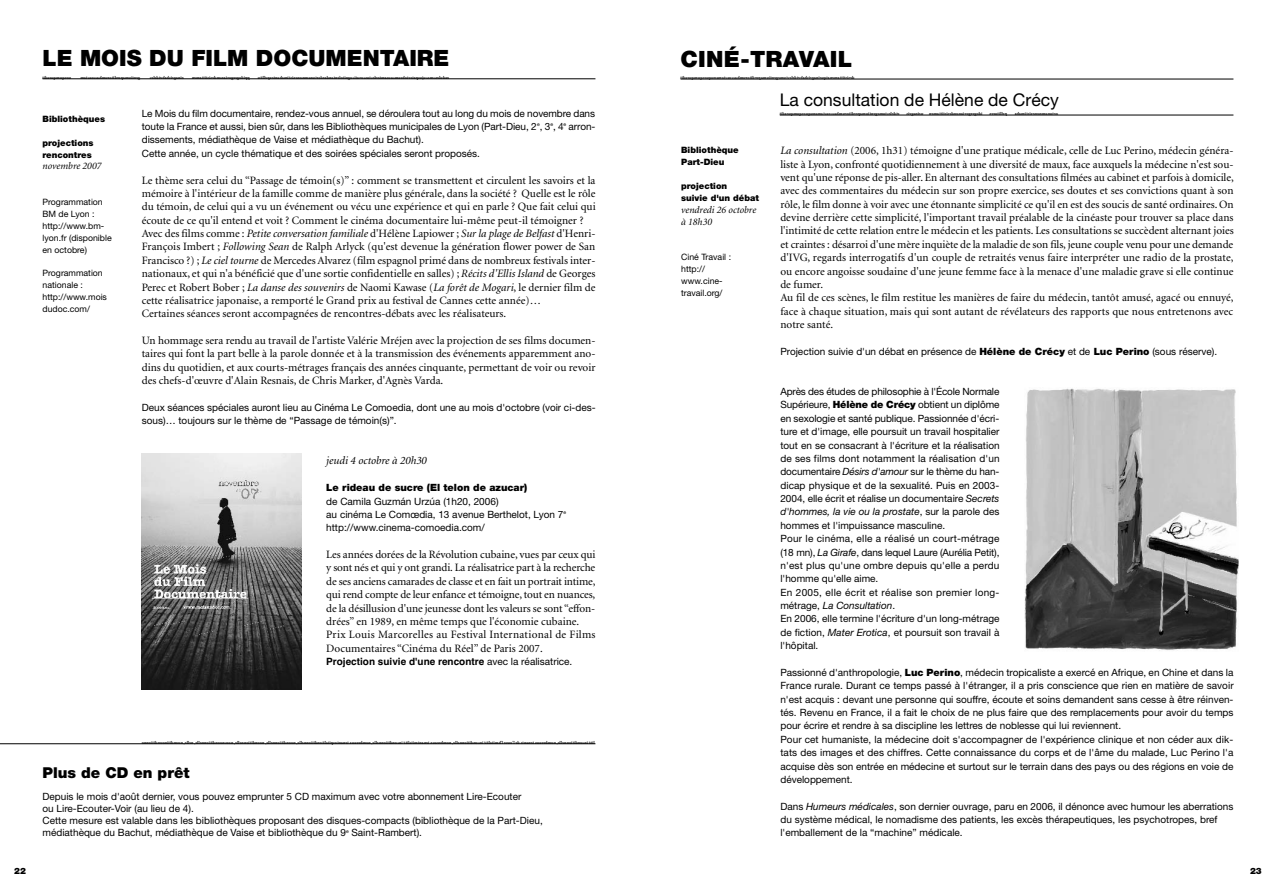
<style>
.page{position:relative;width:1276px;height:886px;background:#fff}
.page>*{position:absolute;margin:0;border:0;box-sizing:border-box;transform-origin:0 0}
.t1{font:900 22.5px "Helvetica Neue";color:#000}
.t2{font:17.5px "Helvetica Neue";color:#000}
.t3{font:900 15px "Helvetica Neue";color:#000}
.t4{font:11.25px/13.4px "Minion";color:#000}
.t5{font:italic 11.25px "Minion";color:#000}
.t6{font:10px/13.4px "Helvetica Neue";color:#000}
.t7{font:700 10px "Helvetica";color:#000}
.t8{font:italic 10px/11.9px "Minion";color:#000}
.t9{font:900 10px "Helvetica Neue";color:#000}
.t10{font:8.75px/11.9px "Helvetica Neue";color:#000}
.t11{font:900 8.75px/11.9px "Helvetica Neue";color:#000}
.s1{font-style:italic}
.s2{font-family:"Helvetica Neue";font-weight:400}
.s3{font-weight:900}
</style>
<div class="page">
<hr style="left:43px;top:79px;width:552px;height:1px;background:#000">
<hr style="left:680px;top:79px;width:553px;height:1px;background:#000">
<hr style="left:780px;top:115px;width:453px;height:1px;background:#000">
<img style="left:142px;top:453px;width:159px;height:236px">
<img style="left:1024px;top:388px;width:214px;height:263px">
<hr style="left:0;top:743px;width:595px;height:1px;background:#000">
<svg style="left:43px;top:78px;width:443px;height:2px"></svg>
<svg style="left:780px;top:114px;width:294px;height:2px"></svg>
<svg style="left:142px;top:743px;width:452px;height:2px"></svg>
<h1 class="t1" style="left:43px;top:50px;width:408px">LE MOIS DU FILM DOCUMENTAIRE</h1>
<p class="t11" style="left:43px;top:114px;width:64px">Bibliothèques</p>
<p class="t11" style="left:43px;top:137px;width:53px">projections rencontres</p>
<p class="t8" style="left:43px;top:161px;width:60px">novembre 2007</p>
<p class="t10" style="left:43px;top:197px;width:71px">Programmation<br>BM de Lyon : http://www.bm&shy;lyon.fr (disponible en octobre)</p>
<p class="t10" style="left:43px;top:268px;width:66px">Programmation nationale : http://www.mois dudoc.com/</p>
<p class="t6" style="left:142px;top:107px;width:455px">Le Mois du film documentaire, rendez-vous annuel, se déroulera tout au long du mois de novembre dans toute la France et aussi, bien sûr, dans les Bibliothèques municipales de Lyon (Part-Dieu, 2<sup>e</sup>, 3<sup>e</sup>, 4<sup>e</sup> arron&shy;dissements, médiathèque de Vaise et médiathèque du Bachut).<br>Cette année, un cycle thématique et des soirées spéciales seront proposés.</p>
<p class="t4" style="left:142px;top:174px;width:455px">Le thème sera celui du “Passage de témoin(s)” : comment se transmettent et circulent les savoirs et la mémoire à l'intérieur de la famille comme de manière plus générale, dans la société ? Quelle est le rôle du témoin, de celui qui a vu un événement ou vécu une expérience et qui en parle ? Que fait celui qui écoute de ce qu'il entend et voit ? Comment le cinéma documentaire lui-même peut-il témoigner ?<br>Avec des films comme : <span class="s1">Petite conversation familiale</span> d'Hélène Lapiower ; <span class="s1">Sur la plage de Belfast</span> d'Henri-François Imbert ; <span class="s1">Following Sean</span> de Ralph Arlyck (qu'est devenue la génération flower power de San Francisco ?) ; <span class="s1">Le ciel tourne</span> de Mercedes Alvarez (film espagnol primé dans de nombreux festivals inter&shy;nationaux, et qui n'a bénéficié que d'une sortie confidentielle en salles) ; <span class="s1">Récits d'Ellis Island</span> de Georges Perec et Robert Bober ; <span class="s1">La danse des souvenirs</span> de Naomi Kawase (<span class="s1">La forêt de Mogari</span>, le dernier film de cette réalisatrice japonaise, a remporté le Grand prix au festival de Cannes cette année)…<br>Certaines séances seront accompagnées de rencontres-débats avec les réalisateurs.</p>
<p class="t4" style="left:142px;top:335px;width:455px;text-align:justify">Un hommage sera rendu au travail de l'artiste Valérie Mréjen avec la projection de ses films documen&shy;taires qui font la part belle à la parole donnée et à la transmission des événements apparemment ano&shy;dins du quotidien, et aux courts-métrages français des années cinquante, permettant de voir ou revoir des chefs-d'œuvre d'Alain Resnais, de Chris Marker, d'Agnès Varda.</p>
<p class="t6" style="left:142px;top:402px;width:455px">Deux séances spéciales auront lieu au Cinéma Le Comoedia, dont une au mois d'octobre (voir ci-des&shy;sous)… toujours sur le thème de “Passage de témoin(s)”.</p>
<p class="t5" style="left:326px;top:456px;width:102px">jeudi 4 octobre à 20h30</p>
<p class="t9" style="left:326px;top:484px;width:202px">Le rideau de sucre (El telon de azucar)</p>
<p class="t6" style="left:326px;top:495px;width:241px">de Camila Guzmán Urzúa (1h20, 2006)<br>au cinéma Le Comœdia, 13 avenue Berthelot, Lyon 7<sup>e </sup>http://www.cinema-comoedia.com/</p>
<p class="t4" style="left:326px;top:549px;width:271px">Les années dorées de la Révolution cubaine, vues par ceux qui y sont nés et qui y ont grandi. La réalisatrice part à la recherche de ses anciens camarades de classe et en fait un portrait intime, qui rend compte de leur enfance et témoigne, tout en nuances, de la désillusion d'une jeunesse dont les valeurs se sont “effon&shy;drées” en 1989, en même temps que l'économie cubaine.<br>Prix Louis Marcorelles au Festival International de Films Documentaires “Cinéma du Réel” de Paris 2007.</p>
<p class="t7" style="left:326px;top:656px;width:248px">Projection suivie d'une rencontre <span class="s2">avec la réalisatrice.</span></p>
<h3 class="t3" style="left:43px;top:767px;width:148px">Plus de CD en prêt</h3>
<p class="t6" style="left:43px;top:792px;width:502px;line-height:12px">Depuis le mois d'août dernier, vous pouvez emprunter 5 CD maximum avec votre abonnement Lire-Ecouter<br>ou Lire-Ecouter-Voir (au lieu de 4).<br>Cette mesure est valable dans les bibliothèques proposant des disques-compacts (bibliothèque de la Part-Dieu, médiathèque du Bachut, médiathèque de Vaise et bibliothèque du 9<sup>e</sup> Saint-Rambert).</p>
<h1 class="t1" style="left:680px;top:50px;width:173px">CINÉ-TRAVAIL</h1>
<p class="t11" style="left:681px;top:145px;width:59px">Bibliothèque<br>Part-Dieu</p>
<p class="t11" style="left:681px;top:181px;width:79px">projection<br>suivie d'un débat</p>
<p class="t8" style="left:681px;top:204px;width:77px">vendredi 26 octobre à 18h30</p>
<p class="t10" style="left:681px;top:252px;width:51px">Ciné Travail : http:// www.cine&shy;travail.org/</p>
<h2 class="t2" style="left:780px;top:94px;width:281px">La consultation de Hélène de Crécy</h2>
<p class="t4" style="left:780px;top:145px;width:455px"><span class="s1">La consultation</span> (2006, 1h31) témoigne d'une pratique médicale, celle de Luc Perino, médecin généra&shy;liste à Lyon, confronté quotidiennement à une diversité de maux, face auxquels la médecine n'est sou&shy;vent qu'une réponse de pis-aller. En alternant des consultations filmées au cabinet et parfois à domicile, avec des commentaires du médecin sur son propre exercice, ses doutes et ses convictions quant à son rôle, le film donne à voir avec une étonnante simplicité ce qu'il en est des soucis de santé ordinaires. On devine derrière cette simplicité, l'important travail préalable de la cinéaste pour trouver sa place dans l'intimité de cette relation entre le médecin et les patients. Les consultations se succèdent alternant joies et craintes : désarroi d'une mère inquiète de la maladie de son fils, jeune couple venu pour une demande d'IVG, regards interrogatifs d'un couple de retraités venus faire interpréter une radio de la prostate, ou encore angoisse soudaine d'une jeune femme face à la menace d'une maladie grave si elle continue de fumer.<br>Au fil de ces scènes, le film restitue les manières de faire du médecin, tantôt amusé, agacé ou ennuyé, face à chaque situation, mais qui sont autant de révélateurs des rapports que nous entretenons avec notre santé.</p>
<p class="t6" style="left:780px;top:346px;width:438px">Projection suivie d'un débat en présence de <span class="s3">Hélène de Crécy</span> et de <span class="s3">Luc Perino</span> (sous réserve).</p>
<p class="t6" style="left:780px;top:386px;width:221px">Après des études de philosophie à l'École Normale Supérieure, <span class="s3">Hélène de Crécy</span> obtient un diplôme en sexologie et santé publique. Passionnée d'écri&shy;ture et d'image, elle poursuit un travail hospitalier tout en se consacrant à l'écriture et la réalisation de ses films dont notamment la réalisation d'un documentaire <span class="s1">Désirs d'amour</span> sur le thème du han&shy;dicap physique et de la sexualité. Puis en 2003- 2004, elle écrit et réalise un documentaire <span class="s1">Secrets d'hommes, la vie ou la prostate</span>, sur la parole des hommes et l'impuissance masculine.<br>Pour le cinéma, elle a réalisé un court-métrage (18 mn), <span class="s1">La Girafe</span>, dans lequel Laure (Aurélia Petit), n'est plus qu'une ombre depuis qu'elle a perdu l'homme qu'elle aime.<br>En 2005, elle écrit et réalise son premier long&shy;métrage, <span class="s1">La Consultation</span>.<br>En 2006, elle termine l'écriture d'un long-métrage de fiction, <span class="s1">Mater Erotica</span>, et poursuit son travail à l'hôpital.</p>
<p class="t6" style="left:780px;top:667px;width:455px">Passionné d'anthropologie, <span class="s3">Luc Perino</span>, médecin tropicaliste a exercé en Afrique, en Chine et dans la France rurale. Durant ce temps passé à l'étranger, il a pris conscience que rien en matière de savoir n'est acquis : devant une personne qui souffre, écoute et soins demandent sans cesse à être réinven&shy;tés. Revenu en France, il a fait le choix de ne plus faire que des remplacements pour avoir du temps pour écrire et rendre à sa discipline les lettres de noblesse qui lui reviennent.<br>Pour cet humaniste, la médecine doit s'accompagner de l'expérience clinique et non céder aux dik&shy;tats des images et des chiffres. Cette connaissance du corps et de l'âme du malade, Luc Perino l'a acquise dès son entrée en médecine et surtout sur le terrain dans des pays ou des régions en voie de développement.</p>
<p class="t6" style="left:780px;top:800px;width:454px">Dans <span class="s1">Humeurs médicales</span>, son dernier ouvrage, paru en 2006, il dénonce avec humour les aberrations du système médical, le nomadisme des patients, les excès thérapeutiques, les psychotropes, bref l'emballement de la “machine” médicale.</p>
<p class="t11" style="left:14px;top:865px;width:13px">22</p>
<p class="t11" style="left:1250px;top:865px;width:13px">23</p>
</div>
